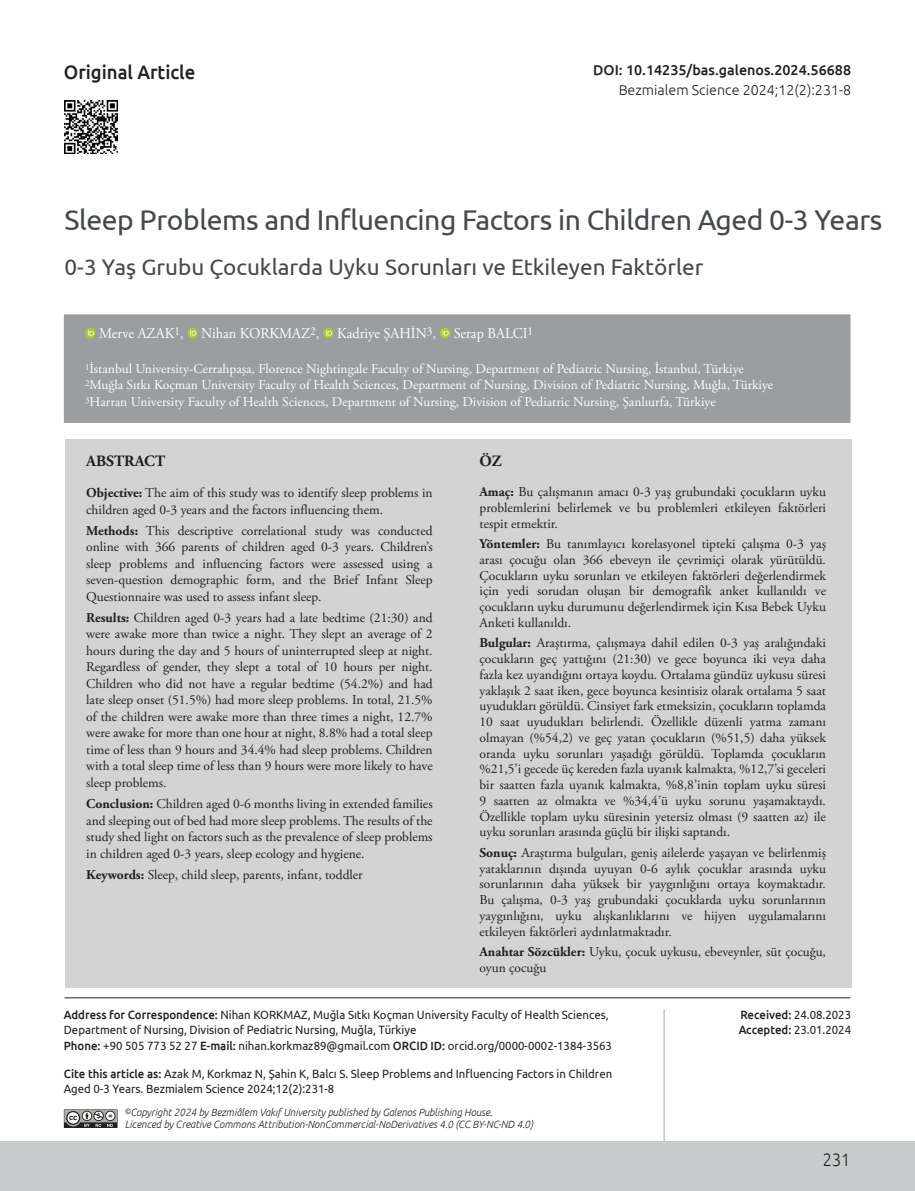
<style>
.page{position:relative;width:915px;height:1191px;background:#fff}
.page>*{position:absolute;margin:0;border:0;box-sizing:border-box;transform-origin:0 0}
.BASLIK{font:28.5px "Ubuntu";letter-spacing:-.015em;color:#45494c}
._2__BASLIK{font:22.5px "Ubuntu";color:#45494c}
.t1{font:500 19.5px "Ubuntu";color:#231f20;scale:.95 1}
.t2{font:300 18px "Ubuntu";color:#231f20;scale:.9 1}
.ABSTRACT_BASLIK{font:700 15.75px "Adobe Garamond Pro";color:#231f20}
.YAZARLAR{font:15px "Adobe Garamond Pro";color:#fff;scale:.95 1}
.DOİ{font:500 14.25px "Ubuntu";color:#231f20}
.SAYFA_ARA{font:300 14.25px "Ubuntu";color:#231f20}
.OZET{font:13.5px/15.8px "Adobe Garamond Pro";color:#231f20;text-align:justify}
.KURUM{font:13.5px "Adobe Garamond Pro";color:#fff}
.CITE_AS{font:12px/15px "Ubuntu";color:#231f20;scale:.95 1}
.t3{font:italic 300 10.5px/12px "Ubuntu";color:#231f20;scale:.95 1}
.s1{font-weight:700}
.s2{font-weight:500}
.s3{font-size:7.8px}
</style>
<div class="page">
<div style="left:0;top:1141px;width:914px;height:50px;background:#c7cccd"></div>
<svg style="left:64px;top:1109px;width:53px;height:19px"></svg>
<hr style="left:65px;top:997px;width:785px;height:1px;background:#231f20">
<hr style="left:663px;top:1009px;width:1px;height:149px;background:#c7cccd">
<img style="left:65px;top:100px;width:53px;height:54px">
<div style="left:65px;top:439px;width:393px;height:548px;background:#d2d3d2"></div>
<div style="left:458px;top:439px;width:393px;height:548px;background:#d2d3d2"></div>
<div style="left:64px;top:314px;width:786px;height:109px;background:#9b9da1"></div>
<svg style="left:85px;top:328px;width:10px;height:10px"></svg>
<svg style="left:88px;top:330px;width:6px;height:5px"></svg>
<svg style="left:187px;top:328px;width:11px;height:10px"></svg>
<svg style="left:190px;top:330px;width:6px;height:5px"></svg>
<svg style="left:323px;top:328px;width:10px;height:10px"></svg>
<svg style="left:326px;top:330px;width:6px;height:5px"></svg>
<svg style="left:439px;top:328px;width:11px;height:10px"></svg>
<svg style="left:442px;top:330px;width:6px;height:5px"></svg>
<h3 class="t1" style="left:64px;top:60px;width:140px">Original Article</h3>
<p class="DOİ" style="left:593px;top:61px;width:259px">DOI: 10.14235/bas.galenos.2024.56688</p>
<p class="SAYFA_ARA" style="left:618px;top:81px;width:234px">Bezmialem Science 2024;12(2):231-8</p>
<p class="BASLIK" style="left:65px;top:202px;width:819px">Sleep Problems and Influencing Factors in Children Aged 0-3 Years</p>
<p class="_2__BASLIK" style="left:65px;top:254px;width:640px">0-3 Yaş Grubu Çocuklarda Uyku Sorunları ve Etkileyen Faktörler</p>
<p class="YAZARLAR" style="left:99px;top:324px;width:458px">Merve AZAK<sup>1</sup>, Nihan KORKMAZ<sup>2</sup>, Kadriye ŞAHİN<sup>3</sup>, Serap BALCI<sup>1</sup></p>
<p class="KURUM" style="left:85px;top:360px;width:660px"><sup>1</sup>İstanbul University-Cerrahpaşa, Florence Nightingale Faculty of Nursing, Department of Pediatric Nursing, İstanbul, Türkiye</p>
<p class="KURUM" style="left:85px;top:377px;width:689px"><sup>2</sup>Muğla Sıtkı Koçman University Faculty of Health Sciences, Department of Nursing, Division of Pediatric Nursing, Muğla, Türkiye</p>
<p class="KURUM" style="left:85px;top:393px;width:632px"><sup>3</sup>Harran University Faculty of Health Sciences, Department of Nursing, Division of Pediatric Nursing, Şanlıurfa, Türkiye</p>
<p class="ABSTRACT_BASLIK" style="left:479px;top:451px;width:24px">ÖZ</p>
<p class="OZET" style="left:479px;top:484px;width:348px"><span class="s1">Amaç:</span> Bu çalışmanın amacı 0-3 yaş grubundaki çocukların uyku problemlerini belirlemek ve bu problemleri etkileyen faktörleri tespit etmektir.</p>
<p class="OZET" style="left:479px;top:536px;width:348px"><span class="s1">Yöntemler:</span> Bu tanımlayıcı korelasyonel tipteki çalışma 0-3 yaş arası çocuğu olan 366 ebeveyn ile çevrimiçi olarak yürütüldü.<br>Çocukların uyku sorunları ve etkileyen faktörleri değerlendirmek için yedi sorudan oluşan bir demografik anket kullanıldı ve çocukların uyku durumunu değerlendirmek için Kısa Bebek Uyku Anketi kullanıldı.</p>
<p class="OZET" style="left:479px;top:636px;width:348px"><span class="s1">Bulgular:</span> Araştırma, çalışmaya dahil edilen 0-3 yaş aralığındaki çocukların geç yattığını (21:30) ve gece boyunca iki veya daha fazla kez uyandığını ortaya koydu. Ortalama gündüz uykusu süresi yaklaşık 2 saat iken, gece boyunca kesintisiz olarak ortalama 5 saat uyudukları görüldü. Cinsiyet fark etmeksizin, çocukların toplamda 10 saat uyudukları belirlendi. Özellikle düzenli yatma zamanı olmayan (%54,2) ve geç yatan çocukların (%51,5) daha yüksek oranda uyku sorunları yaşadığı görüldü. Toplamda çocukların %21,5’i gecede üç kereden fazla uyanık kalmakta, %12,7’si geceleri bir saatten fazla uyanık kalmakta, %8,8’inin toplam uyku süresi 9 saatten az olmakta ve %34,4’ü uyku sorunu yaşamaktaydı.<br>Özellikle toplam uyku süresinin yetersiz olması (9 saatten az) ile uyku sorunları arasında güçlü bir ilişki saptandı.</p>
<p class="OZET" style="left:479px;top:845px;width:348px"><span class="s1">Sonuç:</span> Araştırma bulguları, geniş ailelerde yaşayan ve belirlenmiş yataklarının dışında uyuyan 0-6 aylık çocuklar arasında uyku sorunlarının daha yüksek bir yaygınlığını ortaya koymaktadır.<br>Bu çalışma, 0-3 yaş grubundaki çocuklarda uyku sorunlarının yaygınlığını, uyku alışkanlıklarını ve hijyen uygulamalarını etkileyen faktörleri aydınlatmaktadır.</p>
<p class="OZET" style="left:479px;top:944px;width:348px"><span class="s1">Anahtar Sözcükler:</span> Uyku, çocuk uykusu, ebeveynler, süt çocuğu, oyun çocuğu</p>
<p class="CITE_AS" style="left:740px;top:1006px;width:118px"><span class="s2">Received:</span> 24.08.2023</p>
<p class="CITE_AS" style="left:738px;top:1022px;width:120px"><span class="s2">Accepted:</span> 23.01.2024</p>
<p class="ABSTRACT_BASLIK" style="left:86px;top:451px;width:80px">ABSTRACT</p>
<p class="OZET" style="left:86px;top:485px;width:348px;line-height:16.5px"><span class="s1">Objective:</span> The aim of this study was to identify sleep problems in children aged 0-3 years and the factors influencing them.</p>
<p class="OZET" style="left:86px;top:522px;width:348px;line-height:16.5px"><span class="s1">Methods:</span> This descriptive correlational study was conducted online with 366 parents of children aged 0-3 years. Children’s sleep problems and influencing factors were assessed using a seven-question demographic form, and the Brief Infant Sleep Questionnaire was used to assess infant sleep.</p>
<p class="OZET" style="left:86px;top:610px;width:348px;line-height:16.5px"><span class="s1">Results:</span> Children aged 0-3 years had a late bedtime (21:30) and were awake more than twice a night. They slept an average of 2 hours during the day and 5 hours of uninterrupted sleep at night.<br>Regardless of gender, they slept a total of 10 hours per night.<br>Children who did not have a regular bedtime (54.2%) and had late sleep onset (51.5%) had more sleep problems. In total, 21.5% of the children were awake more than three times a night, 12.7% were awake for more than one hour at night, 8.8% had a total sleep time of less than 9 hours and 34.4% had sleep problems. Children with a total sleep time of less than 9 hours were more likely to have sleep problems.</p>
<p class="OZET" style="left:86px;top:796px;width:348px;line-height:16.5px"><span class="s1">Conclusion:</span> Children aged 0-6 months living in extended families and sleeping out of bed had more sleep problems. The results of the study shed light on factors such as the prevalence of sleep problems in children aged 0-3 years, sleep ecology and hygiene.</p>
<p class="OZET" style="left:86px;top:867px;width:278px"><span class="s1">Keywords:</span> Sleep, child sleep, parents, infant, toddler</p>
<p class="CITE_AS" style="left:64px;top:1006px;width:574px"><span class="s2">Address for Correspondence:</span> Nihan KORKMAZ, Muğla Sıtkı Koçman University Faculty of Health Sciences,<br>Department of Nursing, Division of Pediatric Nursing, Muğla, Türkiye</p>
<p class="CITE_AS" style="left:64px;top:1037px;width:578px"><span class="s2">Phone:</span> +90 505 773 52 27 <span class="s2">E-mail:</span> nihan.korkmaz89@gmail.com <span class="s2">ORCID ID:</span> orcid.org/0000-0002-1384-3563</p>
<p class="CITE_AS" style="left:64px;top:1066px;width:578px"><span class="s2">Cite this article as:</span> Azak M, Korkmaz N, Şahin K, Balcı S. Sleep Problems and Influencing Factors in Children<br>Aged 0-3 Years. Bezmialem Science 2024;12(2):231-8</p>
<p class="t3" style="left:125px;top:1106px;width:431px"><span class="s3">©</span>Copyright 2024 by Bezmiâlem Vakıf University published by Galenos Publishing House.<br>Licenced by Creative Commons Attribution-NonCommercial-NoDerivatives 4.0 (CC BY-NC-ND 4.0)</p>
<h3 class="t2" style="left:822px;top:1148px;width:32px">231</h3>
</div>
